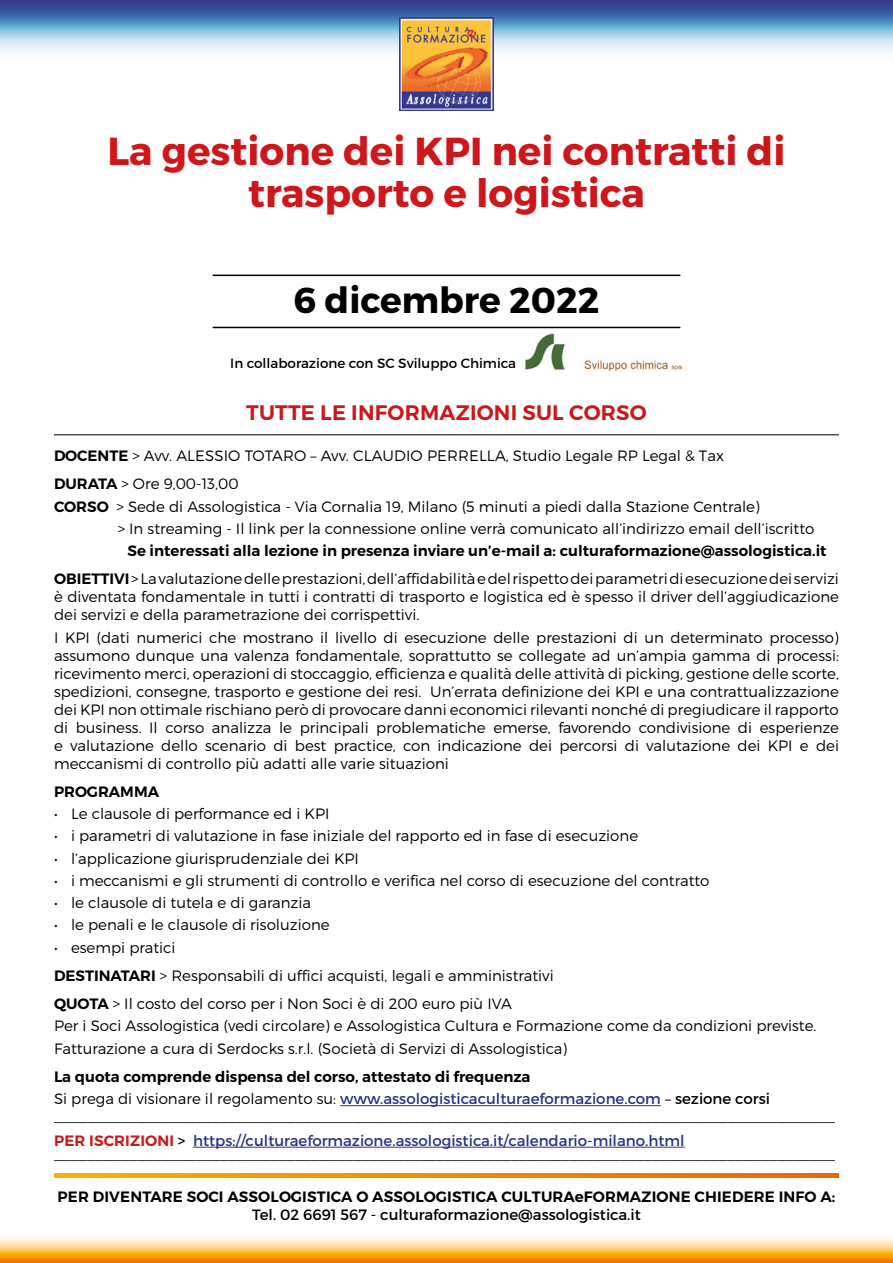
<style>
.page{position:relative;width:893px;height:1263px;background:#fff}
.page>*{position:absolute;margin:0;border:0;box-sizing:border-box;transform-origin:0 0}
.t1{font:700 39px/42px "Montserrat";color:#cd171a;text-align:center}
.t2{font:700 36px "Montserrat";color:#000}
.t3{font:600 21px "Montserrat";letter-spacing:.01em;color:#cd171a}
.t4{font:300 15px/18px "Montserrat";color:#000;text-align:justify}
.t5{font:600 15px "Montserrat";color:#000}
.t6{font:15px "Montserrat";color:#283583}
.t7{font:15px "Montserrat";color:#000}
.t8{font:13.5px "Montserrat";color:#000}
.s1{font-weight:600}
.s2{font-weight:300;color:#000}
.s3{color:#000}
.s4{font-weight:600;color:#cd171a}
</style>
<div class="page">
<svg style="left:0;top:0;width:893px;height:69px"></svg>
<svg style="left:0;top:1236px;width:893px;height:27px"></svg>
<svg style="left:54px;top:1174px;width:785px;height:4px"></svg>
<img style="left:400px;top:17px;width:93px;height:94px">
<hr style="left:54px;top:434px;width:785px;height:1px;background:#000">
<hr style="left:213px;top:275px;width:467px;height:1px;background:#000">
<hr style="left:213px;top:327px;width:467px;height:1px;background:#000">
<hr style="left:340px;top:1105px;width:321px;height:1px;background:#283583">
<hr style="left:193px;top:1147px;width:492px;height:1px;background:#283583">
<img style="left:525px;top:333px;width:157px;height:37px">
<p class="t1" style="left:107px;top:131px;width:679px">La gestione dei KPI nei contratti di trasporto e logistica</p>
<p class="t2" style="left:294px;top:278px;width:307px">6 dicembre 2022</p>
<p class="t8" style="left:230px;top:355px;width:287px">In collaborazione con SC Sviluppo Chimica</p>
<p class="t3" style="left:246px;top:400px;width:402px">TUTTE LE INFORMAZIONI SUL CORSO</p>
<p class="t4" style="left:54px;top:446px;width:671px"><span class="s1">DOCENTE</span> &gt; Avv. ALESSIO TOTARO – Avv. CLAUDIO PERRELLA, Studio Legale RP Legal &amp; Tax</p>
<p class="t4" style="left:54px;top:475px;width:186px"><span class="s1">DURATA</span> &gt; Ore 9,00-13,00</p>
<p class="t4" style="left:54px;top:497px;width:707px"><span class="s1">CORSO</span> &gt; Sede di Assologistica - Via Cornalia 19, Milano (5 minuti a piedi dalla Stazione Centrale)</p>
<p class="t4" style="left:118px;top:519px;width:698px">&gt; In streaming - Il link per la connessione online verrà comunicato all’indirizzo email dell’iscritto</p>
<p class="t5" style="left:128px;top:541px;width:701px">Se interessati alla lezione in presenza inviare un’e-mail a: culturaformazione@assologistica.it</p>
<p class="t4" style="left:54px;top:570px;width:786px"><span class="s1">OBIETTIVI</span> &gt; La valutazione delle prestazioni, dell’affidabilità e del rispetto dei parametri di esecuzione dei servizi è diventata fondamentale in tutti i contratti di trasporto e logistica ed è spesso il driver dell’aggiudicazione dei servizi e della parametrazione dei corrispettivi.</p>
<p class="t4" style="left:54px;top:628px;width:786px">I KPI (dati numerici che mostrano il livello di esecuzione delle prestazioni di un determinato processo) assumono dunque una valenza fondamentale, soprattutto se collegate ad un’ampia gamma di processi: ricevimento merci, operazioni di stoccaggio, efficienza e qualità delle attività di picking, gestione delle scorte, spedizioni, consegne, trasporto e gestione dei resi. Un’errata definizione dei KPI e una contrattualizzazione dei KPI non ottimale rischiano però di provocare danni economici rilevanti nonché di pregiudicare il rapporto di business. Il corso analizza le principali problematiche emerse, favorendo condivisione di esperienze e valutazione dello scenario di best practice, con indicazione dei percorsi di valutazione dei KPI e dei meccanismi di controllo più adatti alle varie situazioni</p>
<p class="t5" style="left:54px;top:782px;width:107px">PROGRAMMA</p>
<p class="t4" style="left:54px;top:804px;width:277px">• Le clausole di performance ed i KPI</p>
<p class="t4" style="left:54px;top:827px;width:586px">• i parametri di valutazione in fase iniziale del rapporto ed in fase di esecuzione</p>
<p class="t4" style="left:54px;top:849px;width:306px">• l’applicazione giurisprudenziale dei KPI</p>
<p class="t4" style="left:54px;top:871px;width:657px">• i meccanismi e gli strumenti di controllo e verifica nel corso di esecuzione del contratto</p>
<p class="t4" style="left:54px;top:893px;width:259px">• le clausole di tutela e di garanzia</p>
<p class="t4" style="left:54px;top:916px;width:277px">• le penali e le clausole di risoluzione</p>
<p class="t4" style="left:54px;top:938px;width:123px">• esempi pratici</p>
<p class="t4" style="left:54px;top:966px;width:501px"><span class="s1">DESTINATARI</span> &gt; Responsabili di uffici acquisti, legali e amministrativi</p>
<p class="t4" style="left:54px;top:994px;width:459px"><span class="s1">QUOTA</span> &gt; Il costo del corso per i Non Soci è di 200 euro più IVA</p>
<p class="t4" style="left:54px;top:1017px;width:764px">Per i Soci Assologistica (vedi circolare) e Assologistica Cultura e Formazione come da condizioni previste.</p>
<p class="t4" style="left:54px;top:1039px;width:515px">Fatturazione a cura di Serdocks s.r.l. (Società di Servizi di Assologistica)</p>
<p class="t5" style="left:54px;top:1067px;width:478px">La quota comprende dispensa del corso, attestato di frequenza</p>
<p class="t6" style="left:54px;top:1089px;width:717px"><span class="s2">Si prega di visionare il regolamento su:</span> www.assologisticaculturaeformazione.com <span class="s2">–</span> <span class="s3">sezione corsi</span></p>
<p class="t4" style="left:54px;top:1106px;width:783px">______________________________________________________________________________________________</p>
<p class="t6" style="left:54px;top:1131px;width:632px"><span class="s4">PER ISCRIZIONI</span> <span class="s3">&gt;</span> https://culturaeformazione.assologistica.it/calendario-milano.html</p>
<p class="t4" style="left:54px;top:1143px;width:783px">______________________________________________________________________________________________</p>
<p class="t5" style="left:58px;top:1187px;width:779px">PER DIVENTARE SOCI ASSOLOGISTICA O ASSOLOGISTICA CULTURAeFORMAZIONE CHIEDERE INFO A:</p>
<p class="t7" style="left:252px;top:1205px;width:390px">Tel. 02 6691 567 - culturaformazione@assologistica.it</p>
</div>
